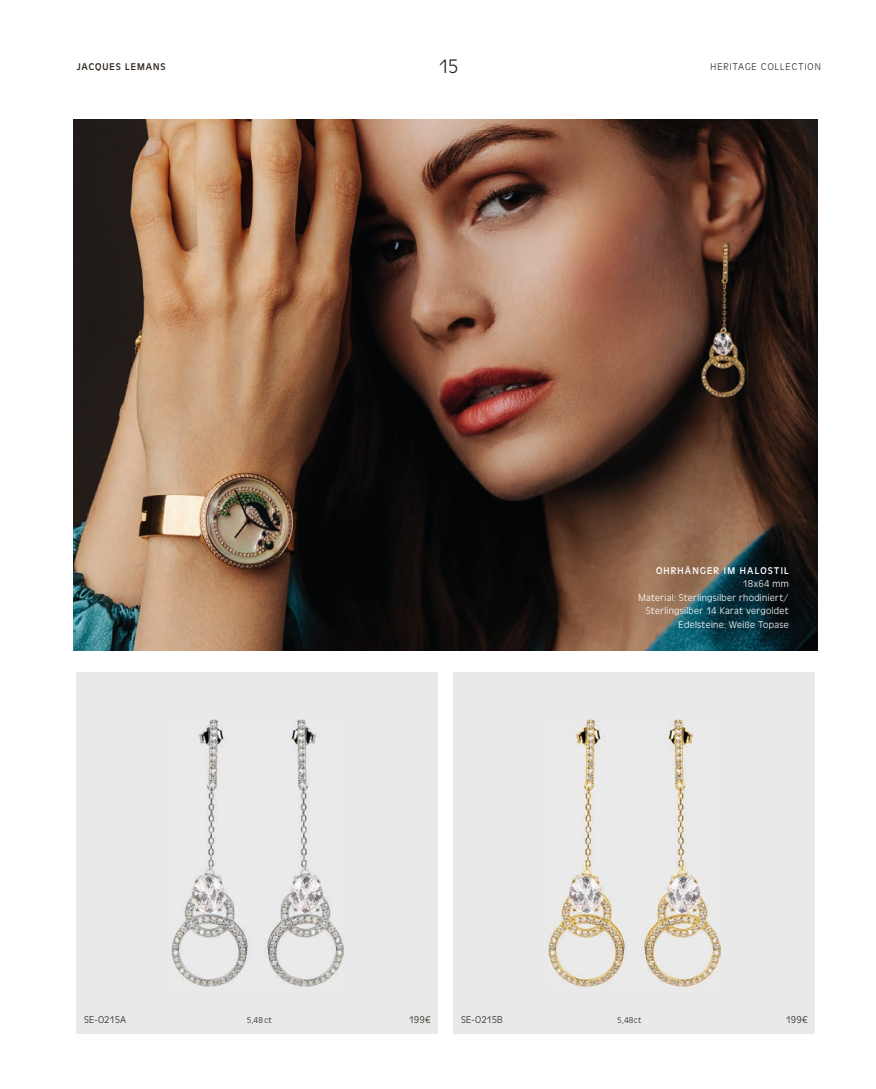
<style>
.page{position:relative;width:876px;height:1089px;background:#fff}
.page>*{position:absolute;margin:0;border:0;box-sizing:border-box;transform-origin:0 0}
.t1{font:300 20.25px "Antique Oli";color:#29211a}
.t2{font:300 10.2px/13.5px "Antique Oli";letter-spacing:.03em;color:#fff;text-align:right}
.t3{font:300 10.2px "Antique Oli";letter-spacing:.05em;color:#29211a}
.t4{font:10.2px "Antique Oli";letter-spacing:.115em;color:#fff}
.t5{font:300 10.2px "Antique Oli";letter-spacing:.09em;color:#29211a}
.t6{font:10.2px "Antique Oli";letter-spacing:.095em;color:#29211a}
.t7{font:300 8.7px "Antique Oli";letter-spacing:.03em;color:#29211a}
</style>
<div class="page">
<img style="left:73px;top:119px;width:744px;height:532px">
<div style="left:454px;top:672px;width:361px;height:361px;background:#e9e9e9"></div>
<img style="left:548px;top:719px;width:172px;height:267px">
<div style="left:77px;top:672px;width:361px;height:361px;background:#e9e9e9"></div>
<img style="left:171px;top:719px;width:172px;height:267px">
<p class="t6" style="left:77px;top:61px;width:90px">JACQUES LEMANS</p>
<h1 class="t1" style="left:438px;top:56px;width:22px">15</h1>
<p class="t5" style="left:711px;top:61px;width:112px">HERITAGE COLLECTION</p>
<p class="t4" style="left:656px;top:565px;width:134px">OHRHÄNGER IM HALOSTIL</p>
<p class="t2" style="left:639px;top:577px;width:152px">18x64 mm<br>Material: Sterlingsilber rhodiniert/<br>Sterlingsilber 14 Karat vergoldet<br>Edelsteine: Weiße Topase</p>
<p class="t3" style="left:84px;top:1014px;width:44px">SE-O215A</p>
<p class="t7" style="left:247px;top:1015px;width:27px">5,48 ct</p>
<p class="t3" style="left:409px;top:1014px;width:23px">199€</p>
<p class="t3" style="left:461px;top:1014px;width:43px">SE-O215B</p>
<p class="t7" style="left:617px;top:1015px;width:26px">5,48ct</p>
<p class="t3" style="left:786px;top:1014px;width:23px">199€</p>
</div>
